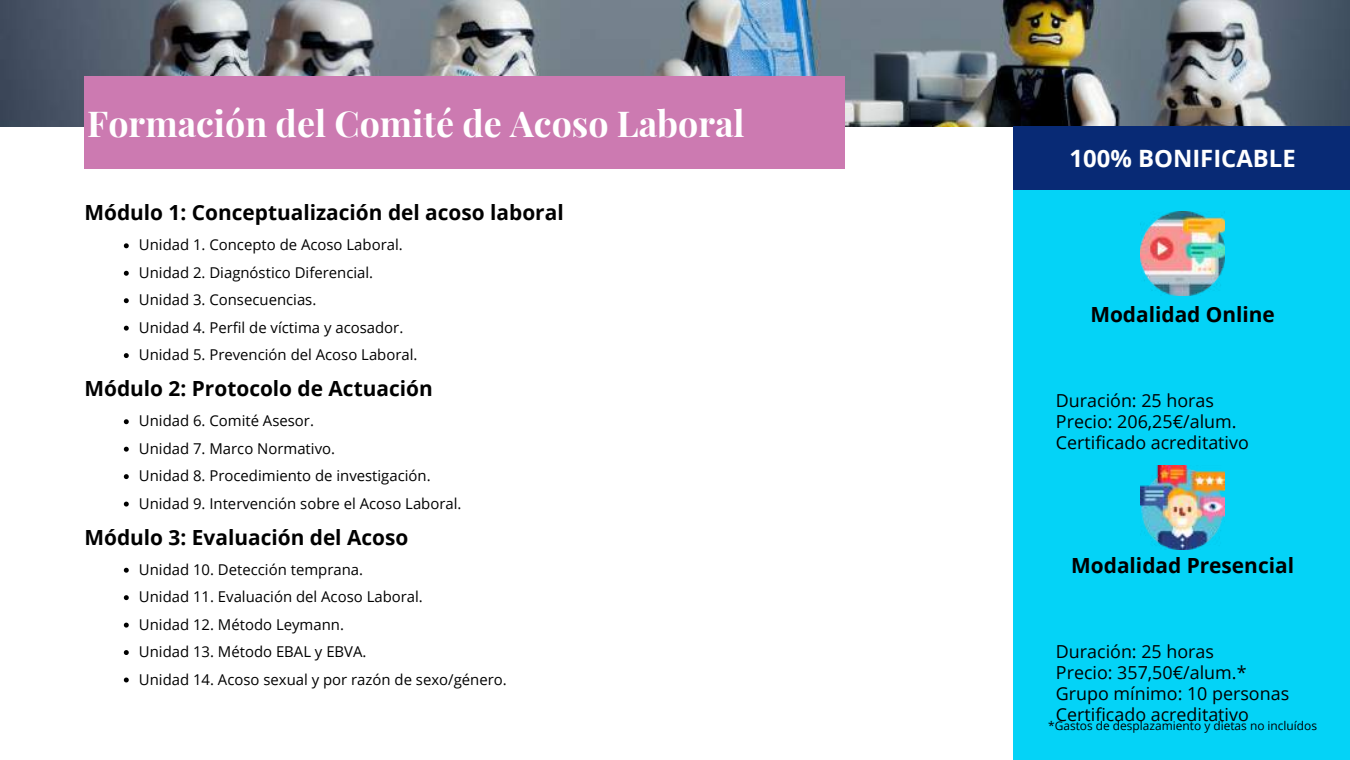
<style>
.page{position:relative;width:1350px;height:760px;background:#fff}
.page>*{position:absolute;margin:0;border:0;box-sizing:border-box;transform-origin:0 0}
.t1{font:700 35.75px "Playfair Display";color:#fff}
.t2{font:700 23.88px "Open Sans";color:#fff}
.t3{font:700 20.88px "Open Sans";color:#000}
.t4{font:17.88px/21.1px "Open Sans";color:#000}
.t5{font:14.88px/27.4px "Open Sans";color:#000}
.t6{font:11.88px "Open Sans";color:#000}
</style>
<div class="page">
<img style="left:0;top:0;width:1350px;height:127px">
<div style="left:84px;top:76px;width:761px;height:93px;background:#cc7ab1"></div>
<svg style="left:124px;top:243px;width:5px;height:5px"></svg>
<svg style="left:124px;top:271px;width:5px;height:4px"></svg>
<svg style="left:124px;top:298px;width:5px;height:5px"></svg>
<svg style="left:124px;top:325px;width:5px;height:5px"></svg>
<svg style="left:124px;top:353px;width:5px;height:5px"></svg>
<svg style="left:124px;top:419px;width:5px;height:5px"></svg>
<svg style="left:124px;top:446px;width:5px;height:5px"></svg>
<svg style="left:124px;top:474px;width:5px;height:5px"></svg>
<svg style="left:124px;top:501px;width:5px;height:5px"></svg>
<svg style="left:124px;top:567px;width:5px;height:5px"></svg>
<svg style="left:124px;top:595px;width:5px;height:5px"></svg>
<svg style="left:124px;top:622px;width:5px;height:5px"></svg>
<svg style="left:124px;top:650px;width:5px;height:4px"></svg>
<svg style="left:124px;top:677px;width:5px;height:5px"></svg>
<div style="left:1014px;top:127px;width:336px;height:632px;background:#04d3f7"></div>
<img style="left:1140px;top:465px;width:85px;height:84px">
<img style="left:1140px;top:211px;width:85px;height:85px">
<div style="left:1014px;top:127px;width:336px;height:63px;background:#082a75"></div>
<h1 class="t1" style="left:87px;top:98px;width:659px">Formación del Comité de Acoso Laboral</h1>
<h3 class="t3" style="left:84px;top:198px;width:481px">Módulo 1: Conceptualización del acoso laboral</h3>
<p class="t5" style="left:139px;top:231px;width:280px">Unidad 1. Concepto de Acoso Laboral.<br>Unidad 2. Diagnóstico Diferencial.<br>Unidad 3. Consecuencias.<br>Unidad 4. Perfil de víctima y acosador.<br>Unidad 5. Prevención del Acoso Laboral.</p>
<h3 class="t3" style="left:84px;top:373px;width:350px">Módulo 2: Protocolo de Actuación</h3>
<p class="t5" style="left:139px;top:407px;width:324px">Unidad 6. Comité Asesor.<br>Unidad 7. Marco Normativo.<br>Unidad 8. Procedimiento de investigación.<br>Unidad 9. Intervención sobre el Acoso Laboral.</p>
<h3 class="t3" style="left:84px;top:522px;width:325px">Módulo 3: Evaluación del Acoso</h3>
<p class="t5" style="left:139px;top:555px;width:369px">Unidad 10. Detección temprana.<br>Unidad 11. Evaluación del Acoso Laboral.<br>Unidad 12. Método Leymann.<br>Unidad 13. Método EBAL y EBVA.<br>Unidad 14. Acoso sexual y por razón de sexo/género.</p>
<h2 class="t2" style="left:1070px;top:141px;width:228px">100% BONIFICABLE</h2>
<h3 class="t3" style="left:1090px;top:299px;width:186px">Modalidad Online</h3>
<p class="t4" style="left:1056px;top:389px;width:194px">Duración: 25 horas<br>Precio: 206,25€/alum.<br>Certificado acreditativo</p>
<h3 class="t3" style="left:1071px;top:550px;width:224px">Modalidad Presencial</h3>
<p class="t4" style="left:1056px;top:640px;width:235px">Duración: 25 horas<br>Precio: 357,50€/alum.*<br>Grupo mínimo: 10 personas<br>Certificado acreditativo</p>
<p class="t6" style="left:1048px;top:717px;width:270px">*Gastos de desplazamiento y dietas no incluídos</p>
</div>
